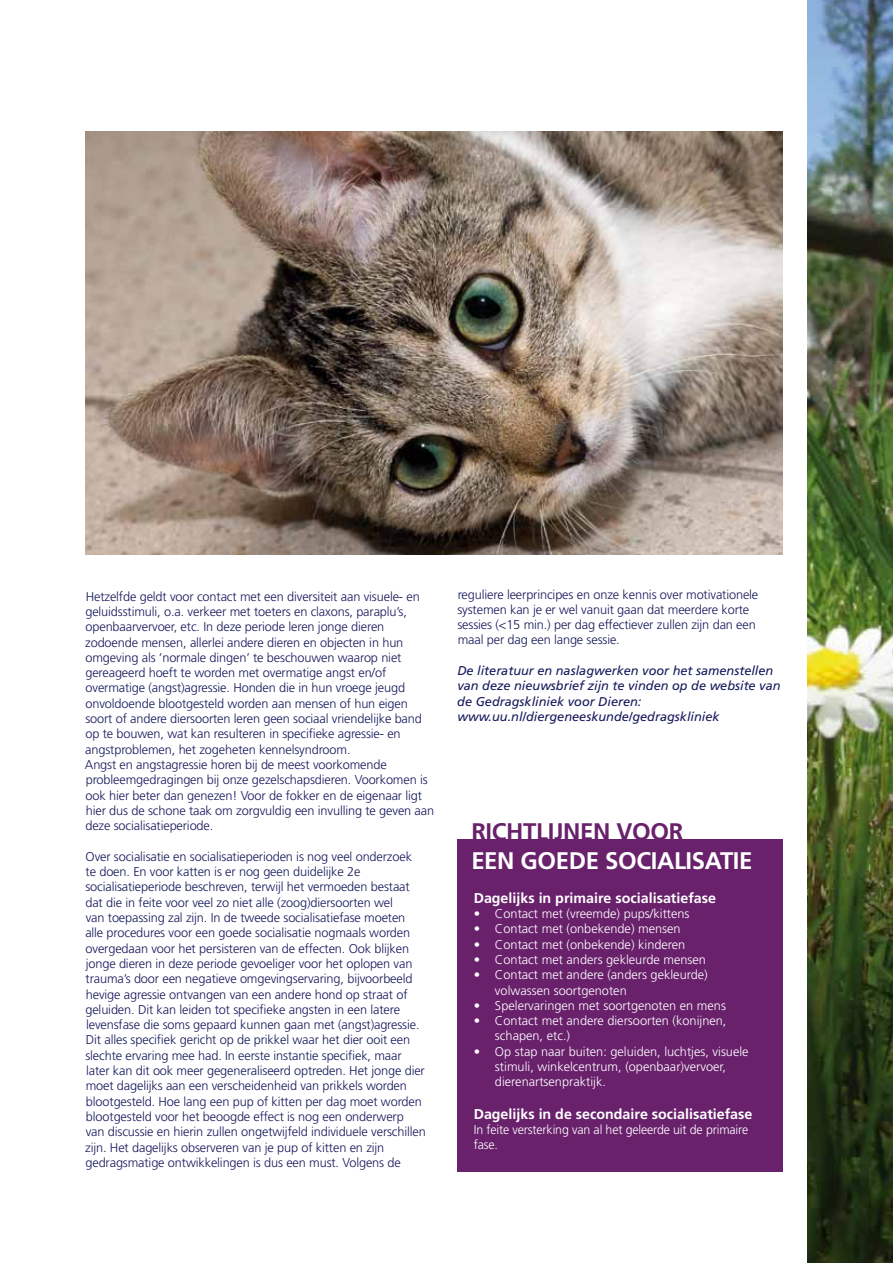
<style>
.page{position:relative;width:893px;height:1263px;background:#fff}
.page>*{position:absolute;margin:0;border:0;box-sizing:border-box;transform-origin:0 0}
.t1{font:700 24px "Frutiger LT Std";letter-spacing:-.015em;color:#fff}
.t2{font:700 24px "Frutiger LT Std";letter-spacing:-.015em;color:#69216c}
.t3{font:700 14.25px "Frutiger LT Std";color:#fff}
.t4{font:300 12.75px/15.3px "Frutiger LT Std";letter-spacing:-.01em;color:#161a5c}
.t5{font:300 12.75px/15.3px "Frutiger LT Std";color:#fff}
.t6{font:italic 12.75px/15.3px "Frutiger LT Std";color:#161a5c}
</style>
<div class="page">
<div style="left:457px;top:839px;width:325px;height:332px;background:#69216c"></div>
<img style="left:85px;top:132px;width:697px;height:423px">
<img style="left:808px;top:0;width:85px;height:1263px">
<p class="t4" style="left:85px;top:589px;width:351px">Hetzelfde geldt voor contact met een diversiteit aan visuele- en geluidsstimuli, o.a. verkeer met toeters en claxons, paraplu’s, openbaarvervoer, etc. In deze periode leren jonge dieren zodoende mensen, allerlei andere dieren en objecten in hun omgeving als ‘normale dingen’ te beschouwen waarop niet gereageerd hoeft te worden met overmatige angst en/of overmatige (angst)agressie. Honden die in hun vroege jeugd onvoldoende blootgesteld worden aan mensen of hun eigen soort of andere diersoorten leren geen sociaal vriendelijke band op te bouwen, wat kan resulteren in specifieke agressie- en angstproblemen, het zogeheten kennelsyndroom.<br>Angst en angstagressie horen bij de meest voorkomende probleemgedragingen bij onze gezelschapsdieren. Voorkomen is ook hier beter dan genezen! Voor de fokker en de eigenaar ligt hier dus de schone taak om zorgvuldig een invulling te geven aan deze socialisatieperiode.</p>
<p class="t4" style="left:85px;top:849px;width:342px">Over socialisatie en socialisatieperioden is nog veel onderzoek<br>te doen. En voor katten is er nog geen duidelijke 2e socialisatieperiode beschreven, terwijl het vermoeden bestaat dat die in feite voor veel zo niet alle (zoog)diersoorten wel<br>van toepassing zal zijn. In de tweede socialisatiefase moeten alle procedures voor een goede socialisatie nogmaals worden overgedaan voor het persisteren van de effecten. Ook blijken jonge dieren in deze periode gevoeliger voor het oplopen van trauma’s door een negatieve omgevingservaring, bijvoorbeeld hevige agressie ontvangen van een andere hond op straat of geluiden. Dit kan leiden tot specifieke angsten in een latere levensfase die soms gepaard kunnen gaan met (angst)agressie.<br>Dit alles specifiek gericht op de prikkel waar het dier ooit een slechte ervaring mee had. In eerste instantie specifiek, maar later kan dit ook meer gegeneraliseerd optreden. Het jonge dier moet dagelijks aan een verscheidenheid van prikkels worden blootgesteld. Hoe lang een pup of kitten per dag moet worden blootgesteld voor het beoogde effect is nog een onderwerp<br>van discussie en hierin zullen ongetwijfeld individuele verschillen zijn. Het dagelijks observeren van je pup of kitten en zijn gedragsmatige ontwikkelingen is dus een must. Volgens de</p>
<p class="t4" style="left:457px;top:587px;width:302px">reguliere leerprincipes en onze kennis over motivationele systemen kan je er wel vanuit gaan dat meerdere korte sessies (&lt;15 min.) per dag effectiever zullen zijn dan een maal per dag een lange sessie.</p>
<p class="t6" style="left:457px;top:663px;width:325px">De literatuur en naslagwerken voor het samenstellen van deze nieuwsbrief zijn te vinden op de website van de Gedragskliniek voor Dieren: www.uu.nl/diergeneeskunde/gedragskliniek</p>
<h1 class="t2" style="left:471px;top:817px;width:213px">Richtlijnen voor</h1>
<h1 class="t1" style="left:471px;top:846px;width:283px">een goede socialisatie</h1>
<p class="t3" style="left:474px;top:889px;width:244px">Dagelijks in primaire socialisatiefase</p>
<p class="t5" style="left:474px;top:906px;width:217px">• Contact met (vreemde) pups/kittens</p>
<p class="t5" style="left:474px;top:921px;width:208px">• Contact met (onbekende) mensen</p>
<p class="t5" style="left:474px;top:937px;width:213px">• Contact met (onbekende) kinderen</p>
<p class="t5" style="left:474px;top:952px;width:234px">• Contact met anders gekleurde mensen</p>
<p class="t5" style="left:495px;top:967px;width:214px;text-indent:-21px">• Contact met andere (anders gekleurde) volwassen soortgenoten</p>
<p class="t5" style="left:474px;top:998px;width:254px">• Spelervaringen met soortgenoten en mens</p>
<p class="t5" style="left:495px;top:1013px;width:233px;text-indent:-21px">• Contact met andere diersoorten (konijnen, schapen, etc.)</p>
<p class="t5" style="left:495px;top:1044px;width:255px;text-indent:-21px">• Op stap naar buiten: geluiden, luchtjes, visuele stimuli, winkelcentrum, (openbaar)vervoer, dierenartsenpraktijk.</p>
<p class="t3" style="left:474px;top:1105px;width:280px">Dagelijks in de secondaire socialisatiefase</p>
<p class="t5" style="left:474px;top:1122px;width:276px">In feite versterking van al het geleerde uit de primaire fase.</p>
</div>
